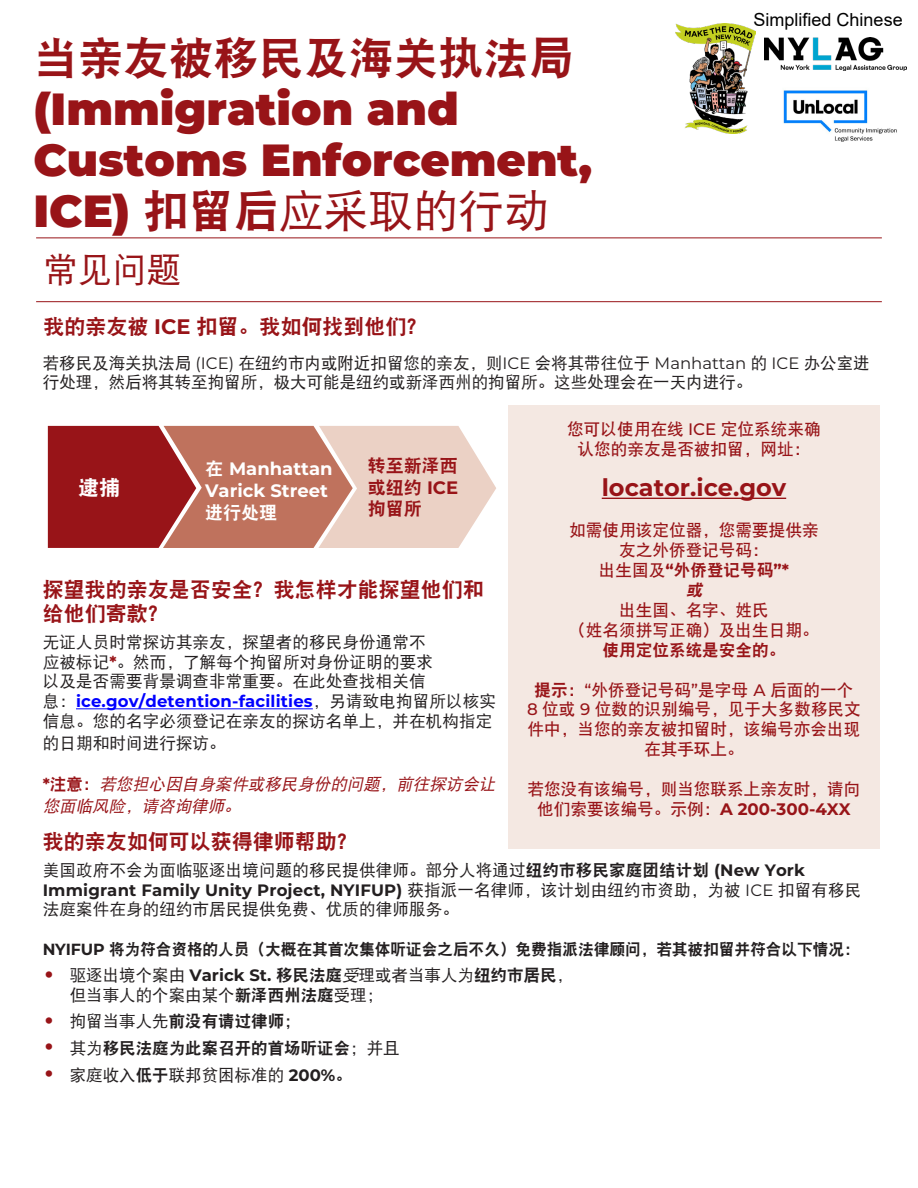
<style>
.page{position:relative;width:918px;height:1188px;background:#fff}
.page>*{position:absolute;margin:0;border:0;box-sizing:border-box;transform-origin:0 0}
.Page_title{font:900 45px/51px "Montserrat";color:#981418}
.Subtitle{font:34.5px "DFP Hei W5";color:#981418}
.t1{font:700 24px "Montserrat";color:#981418}
.Question{font:21px/24.2px "DFP Hei W9";color:#981418}
.t2{font:21px "DFP Hei W9";color:#fff}
.t3{font:700 18px/21.6px "Montserrat";color:#fff}
.t4{font:18px "Arial";color:#000}
.t5{font:18px/21.6px "DFP Hei W9";color:#981418;text-align:justify}
.t6{font:16.65px/20px "DFP Hei W7";color:#981418;text-align:center}
.t7{font:16.65px "DFP Hei W9";color:#981418}
.t8{font:italic 16.65px "DFP Hei W9";color:#981418}
.t9{font:16.5px/19.8px "DFP Hei W5";letter-spacing:.01em;color:#231f20}
.t10{font:italic 16.5px/21.6px "DFP Hei W5";color:#981418}
.t11{font:16.5px "DFP Hei W9";color:#231f20}
.t12{font:16.2px "DFP Hei W9";letter-spacing:-.01em;color:#231f20}
.s1{font-family:"DFP Hei W9";font-weight:400}
.s2{font-family:"DFP Hei W5";font-weight:400}
.s3{font-family:"Montserrat";font-weight:700}
.s4{font-family:"Montserrat"}
.s5{font-family:"Montserrat";font-weight:500}
.s6{font-family:"DFP Hei W7"}
.s7{font-family:"DFP Hei W9"}
.s8{font-family:"Montserrat";font-weight:700;color:#981418}
.s9{font-family:"Montserrat";font-weight:700;color:#00f}
.s10{font-family:"Montserrat";font-weight:700;font-style:normal}
.s11{font-family:"DFP Hei W9";font-style:normal}
.s12{font-family:"Montserrat";font-size:42px;color:#981418}
.s13{font-style:italic}
.s14{font-family:"DFP Hei W5"}
</style>
<div class="page">
<hr style="left:36px;top:238px;width:846px;height:1px;background:#981418">
<hr style="left:36px;top:301px;width:846px;height:1px;background:#981418">
<hr style="left:76px;top:708px;width:237px;height:1px;background:#00f">
<svg style="left:48px;top:426px;width:448px;height:122px;background:#c57d73"></svg>
<div style="left:508px;top:405px;width:372px;height:444px;background:#f4e8e2"></div>
<hr style="left:602px;top:498px;width:184px;height:1px;background:#981418">
<img style="left:783px;top:90px;width:114px;height:52px">
<img style="left:765px;top:37px;width:142px;height:34px">
<img style="left:675px;top:24px;width:80px;height:110px">
<h1 class="Page_title" style="left:33px;top:29px;width:560px"><span class="s1">当亲友被移民及海关执法局</span>(Immigration and<br>Customs Enforcement,<br>ICE) <span class="s1">扣留后</span><span class="s2">应采取的行动</span></h1>
<h1 class="Subtitle" style="left:43px;top:251px;width:139px">常见问题</h1>
<h2 class="Question" style="left:43px;top:314px;width:386px">我的亲友被 <span class="s3">ICE</span> 扣留。我如何找到他们？</h2>
<p class="t4" style="left:754px;top:7px;width:151px">Simplified Chinese</p>
<p class="t9" style="left:43px;top:353px;width:829px;line-height:19px">若移民及海关执法局 <span class="s4">(ICE)</span> 在纽约市内或附近扣留您的亲友，则<span class="s4">ICE</span> 会将其带往位于 <span class="s4">Manhattan</span> 的 <span class="s4">ICE</span> 办公室进行处理，然后将其转至拘留所，极大可能是纽约或新泽西州的拘留所。这些处理会在一天内进行。</p>
<p class="t6" style="left:567px;top:418px;width:255px">您可以使用在线 <span class="s5">ICE</span> 定位系统来确认您的亲友是否被扣留，网址：</p>
<p class="t1" style="left:602px;top:470px;width:186px">locator.ice.gov</p>
<p class="t6" style="left:569px;top:520px;width:251px">如需使用该定位器，您需要提供亲友之外侨登记号码：</p>
<p class="t7" style="left:599px;top:561px;width:192px"><span class="s6">出生国及</span><span class="s3">“</span>外侨登记号码<span class="s3">”*</span></p>
<p class="t8" style="left:686px;top:581px;width:22px">或</p>
<p class="t6" style="left:569px;top:599px;width:251px">出生国、名字、姓氏<br>（姓名须拼写正确）及出生日期。</p>
<p class="t7" style="left:602px;top:641px;width:184px">使用定位系统是安全的。</p>
<p class="t6" style="left:527px;top:679px;width:335px"><span class="s7">提示：</span><span class="s5">“</span>外侨登记号码<span class="s5">”</span>是字母 <span class="s5">A</span> 后面的一个<br><span class="s5">8</span> 位或 <span class="s5">9</span> 位数的识别编号，见于大多数移民文件中，当您的亲友被扣留时，该编号亦会出现在其手环上。</p>
<p class="t6" style="left:528px;top:779px;width:334px">若您没有该编号，则当您联系上亲友时，请向他们索要该编号。示例：<span class="s3">A 200-300-4XX</span></p>
<p class="t3" style="left:205px;top:457px;width:129px"><span class="s1">在</span> Manhattan<br>Varick Street<span class="s1">进行处理</span></p>
<p class="t5" style="left:368px;top:455px;width:92px">转至新泽西或纽约 <span class="s3">ICE</span>拘留所</p>
<p class="t2" style="left:78px;top:476px;width:43px">逮捕</p>
<h2 class="Question" style="left:43px;top:577px;width:442px">探望我的亲友是否安全？我怎样才能探望他们和给他们寄款？</h2>
<p class="t9" style="left:43px;top:632px;width:455px">无证人员时常探访其亲友，探望者的移民身份通常不<br>应被标记<span class="s8">*</span>。然而，了解每个拘留所对身份证明的要求<br>以及是否需要背景调查非常重要。在此处查找相关信<br>息：<span class="s9">ice.gov/detention-facilities</span>，另请致电拘留所以核实信息。您的名字必须登记在亲友的探访名单上，并在机构指定</p>
<p class="t9" style="left:43px;top:732px;width:185px">的日期和时间进行探访。</p>
<p class="t10" style="left:43px;top:773px;width:458px"><span class="s10">*</span> <span class="s11">注意：</span>若您担心因自身案件或移民身份的问题，前往探访会让您面临风险，请咨询律师。</p>
<h2 class="Question" style="left:43px;top:829px;width:316px">我的亲友如何可以获得律师帮助？</h2>
<p class="t9" style="left:43px;top:860px;width:820px">美国政府不会为面临驱逐出境问题的移民提供律师。部分人将通过<span class="s7">纽约市移民家庭团结计划</span> <span class="s3">(New York<br>Immigrant Family Unity Project, NYIFUP)</span> 获指派一名律师，该计划由纽约市资助，为被 <span class="s4">ICE</span> 扣留有移民法庭案件在身的纽约市居民提供免费、优质的律师服务。</p>
<p class="t12" style="left:43px;top:940px;width:819px"><span class="s3">NYIFUP</span> 将为符合资格的人员（大概在其首次集体听证会之后不久）免费指派法律顾问，若其被扣留并符合以下情况：</p>
<p class="t9" style="left:70px;top:965px;width:505px;text-indent:-27px"><span class="s12">•</span> 驱逐出境个案由 <span class="s3">Varick St.</span> <span class="s7">移民法庭</span><span class="s13">受</span>理或者当事人为<span class="s7">纽约市居民</span>，但当事人的个案由某个<span class="s7">新泽西州法庭</span>受理；</p>
<p class="t11" style="left:43px;top:1013px;width:260px"><span class="s12">•</span> <span class="s14">拘留当事人先</span>前没有请过律师<span class="s6">；</span></p>
<p class="t11" style="left:43px;top:1039px;width:359px"><span class="s12">•</span> <span class="s14">其为</span>移民法庭为此案召开的首场听证会<span class="s14">；并且</span></p>
<p class="t9" style="left:43px;top:1064px;width:311px"><span class="s12">•</span> 家庭收入<span class="s7">低于</span>联邦贫困标准的 <span class="s3">200%</span><span class="s7">。</span></p>
</div>
